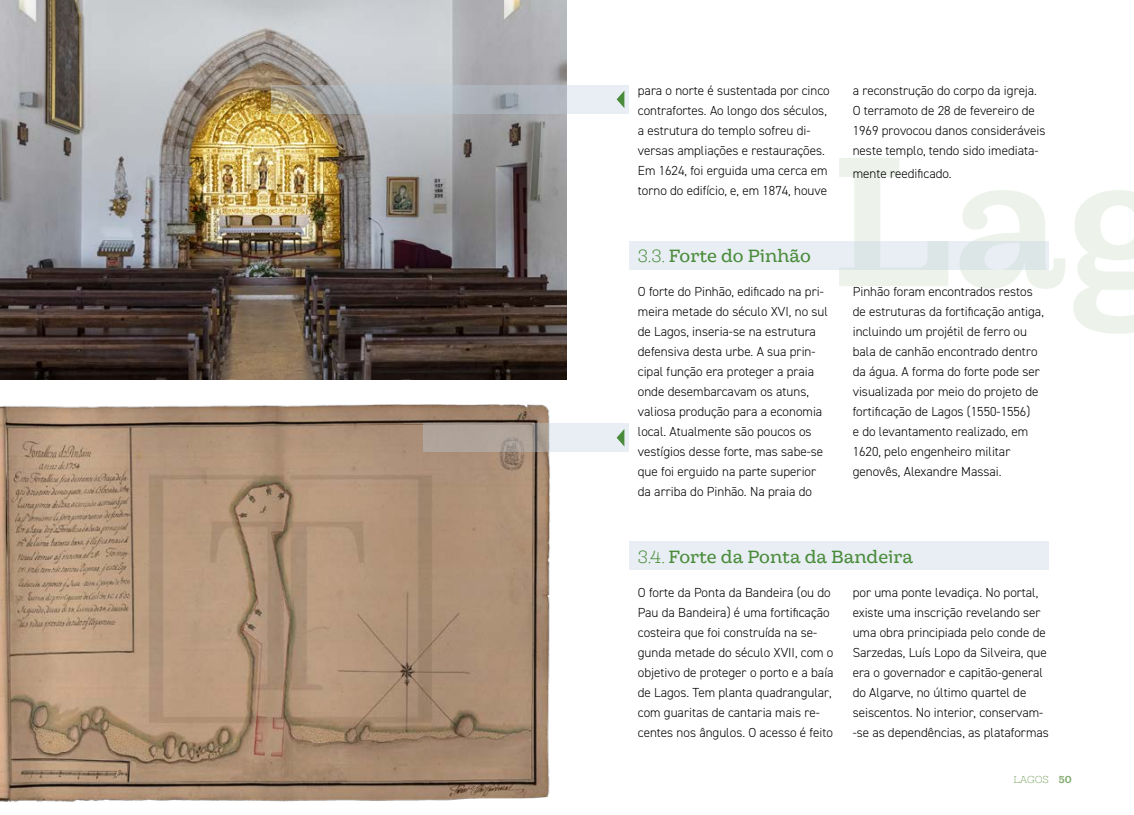
<style>
.page{position:relative;width:1134px;height:815px;background:#fff}
.page>*{position:absolute;margin:0;border:0;box-sizing:border-box;transform-origin:0 0}
.t1{font:17.5px "Hernandez Niu";color:#498b3a}
.t2{font:300 13.12px/20px "DIN2014";color:#000}
.t3{font:300 10px "Hernandez Niu";color:#81a96c}
.s1{font-weight:300}
.s2{font-weight:700}
</style>
<div class="page">
<img style="left:0;top:0;width:567px;height:379px">
<img style="left:0;top:404px;width:550px;height:398px">
<div style="left:629px;top:241px;width:420px;height:28px;background:#e8eef3"></div>
<svg style="left:423px;top:423px;width:206px;height:29px;background:#c1bcb8"></svg>
<svg style="left:272px;top:85px;width:357px;height:29px;background:#babebf"></svg>
<div style="left:629px;top:541px;width:420px;height:29px;background:#e8eef3"></div>
<svg style="left:617px;top:429px;width:7px;height:18px"></svg>
<svg style="left:617px;top:91px;width:7px;height:17px"></svg>
<p class="t2" style="left:638px;top:81px;width:193px">para o norte é sustentada por cinco contrafortes. Ao longo dos séculos, a estrutura do templo sofreu di&shy;versas ampliações e restaurações.<br>Em 1624, foi erguida uma cerca em torno do edifício, e, em 1874, houve</p>
<p class="t2" style="left:853px;top:81px;width:194px">a reconstrução do corpo da igreja.<br>O terramoto de 28 de fevereiro de 1969 provocou danos consideráveis neste templo, tendo sido imediata-</p>
<p class="t2" style="left:853px;top:163px;width:100px">mente reedificado.</p>
<h1 class="t1" style="left:638px;top:245px;width:174px"><span class="s1">3.3.</span> Forte do Pinhão</h1>
<p class="t2" style="left:638px;top:282px;width:192px">O forte do Pinhão, edificado na pri&shy;meira metade do século XVI, no sul de Lagos, inseria-se na estrutura defensiva desta urbe. A sua prin&shy;cipal função era proteger a praia onde desembarcavam os atuns, valiosa produção para a economia local. Atualmente são poucos os vestígios desse forte, mas sabe-se que foi erguido na parte superior da arriba do Pinhão. Na praia do</p>
<p class="t2" style="left:853px;top:282px;width:193px">Pinhão foram encontrados restos de estruturas da fortificação antiga, incluindo um projétil de ferro ou bala de canhão encontrado dentro da água. A forma do forte pode ser visualizada por meio do projeto de fortificação de Lagos (1550-1556)<br>e do levantamento realizado, em 1620, pelo engenheiro militar genovês, Alexandre Massai.</p>
<h1 class="t1" style="left:638px;top:546px;width:277px"><span class="s1">3.4.</span> Forte da Ponta da Bandeira</h1>
<p class="t2" style="left:638px;top:582px;width:197px">O forte da Ponta da Bandeira (ou do Pau da Bandeira) é uma fortificação costeira que foi construída na se&shy;gunda metade do século XVII, com o objetivo de proteger o porto e a baía de Lagos. Tem planta quadrangular, com guaritas de cantaria mais re&shy;centes nos ângulos. O acesso é feito</p>
<p class="t2" style="left:853px;top:582px;width:198px">por uma ponte levadiça. No portal, existe uma inscrição revelando ser uma obra principiada pelo conde de Sarzedas, Luís Lopo da Silveira, que era o governador e capitão-general do Algarve, no último quartel de seiscentos. No interior, conservam--se as dependências, as plataformas</p>
<p class="t3" style="left:1013px;top:773px;width:60px">LAGOS <span class="s2">50</span></p>
</div>
